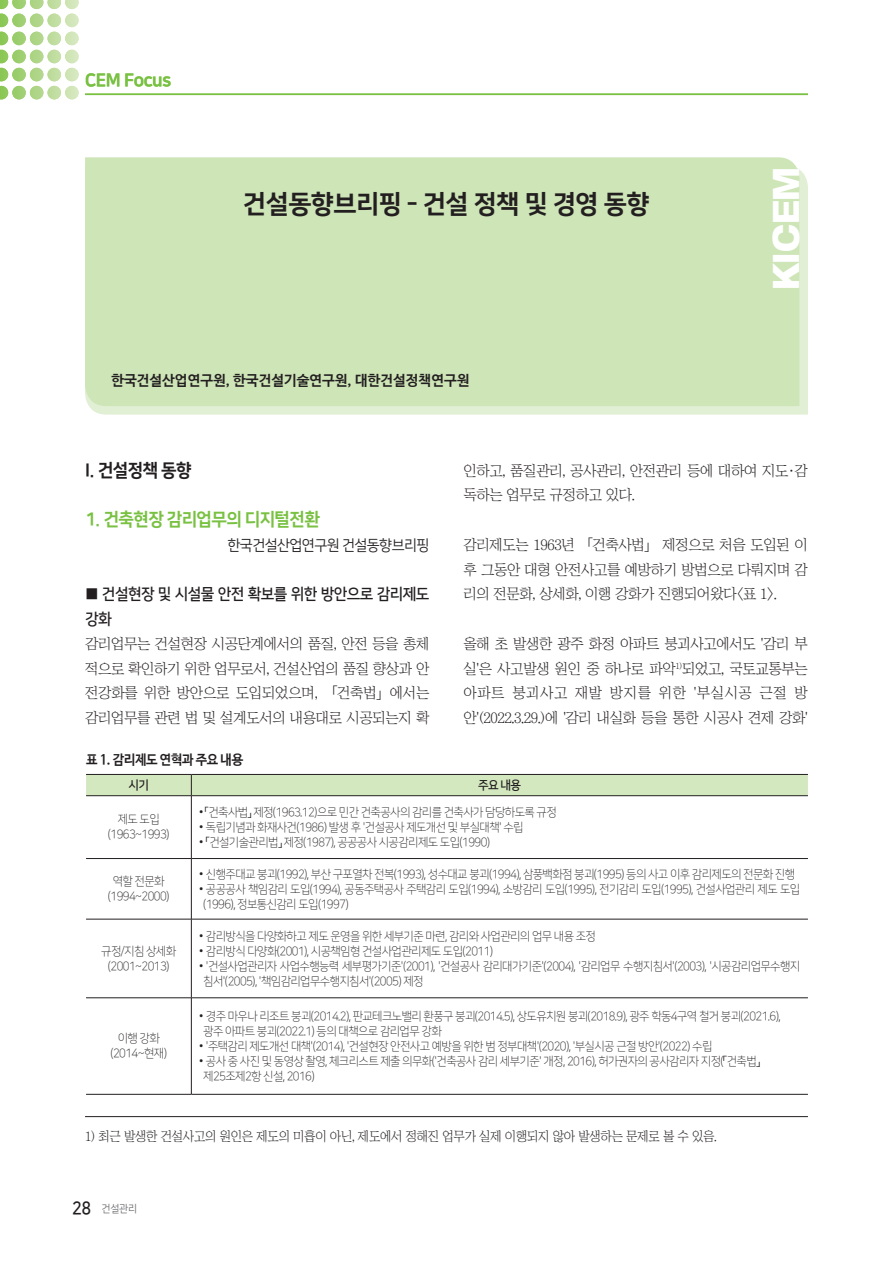
<style>
.page{position:relative;width:893px;height:1263px;background:#fff}
.page>*{position:absolute;margin:0;border:0;box-sizing:border-box;transform-origin:0 0}
.t1{font:800 expanded 36.3px "Helvetica 83";color:#fff;scale:.8 1}
.t2{font:25.5px "Nanum Square EB";letter-spacing:-.025em;color:#231f20}
._1{font:18px "Nanum Square EB";letter-spacing:-.04em;color:#79c142;scale:.95 1}
._1-2{font:18px "Nanum Square EB";letter-spacing:-.04em;color:#231f20;scale:.95 1}
.건설브리핑2-네모_타이틀{font:15.75px/24.8px "Nanum Square B";letter-spacing:-.04em;color:#231f20;scale:.95 1}
.건설브리핑_2_-다음단락_저자이름{font:15px "Nanum Square R";letter-spacing:-.04em;color:#231f20;scale:.95 1}
.본문{font:14.7px/24.8px "Chosunilbo NM";letter-spacing:-.025em;color:#231f20;text-align:justify}
.상단저자이름{font:700 14.25px "Nanum Barun Gothic";color:#231f20}
.표제목{font:700 13.5px "Nanum Barun Gothic";letter-spacing:-.025em;color:#231f20;scale:.95 1}
.각주{font:13.2px "Chosunilbo NM";letter-spacing:-.025em;color:#231f20;scale:.95 1}
.표본문제목{font:12.3px "Nanum Square B";color:#231f20;scale:.95 1}
.표본문{font:12px/14.5px "Nanum Square L";letter-spacing:-.05em;color:#231f20;scale:.95 1}
.정규{font:10.5px "Nanum Square R";color:#6c6d70;scale:.95 1}
.s1{font-family:"Batang"}
.s2{font-family:"Nanum Square B";font-size:18px;color:#231f20}
</style>
<div class="page">
<hr style="left:85px;top:94px;width:723px;height:1px;background:#79c142">
<svg style="left:89px;top:169px;width:719px;height:246px;background:#e1efd5"></svg>
<div style="left:85px;top:157px;width:714px;height:249px;background:#cee5b8"></div>
<svg style="left:0;top:0;width:79px;height:99px"></svg>
<div style="left:65px;top:14px;width:14px;height:13px;background:#d2e7bb;border-radius:50%"></div>
<div style="left:65px;top:32px;width:14px;height:13px;background:#d2e7bb;border-radius:50%"></div>
<div style="left:65px;top:50px;width:14px;height:13px;background:#d2e7bb;border-radius:50%"></div>
<div style="left:65px;top:68px;width:14px;height:13px;background:#d2e7bb;border-radius:50%"></div>
<div style="left:65px;top:86px;width:14px;height:13px;background:#d2e7bb;border-radius:50%"></div>
<hr style="left:85px;top:1116px;width:723px;height:1px;background:#231f20">
<div style="left:86px;top:774px;width:722px;height:21px;background:#d4e8c0"></div>
<hr style="left:86px;top:795px;width:105px;height:1px;background:#231f20">
<hr style="left:191px;top:795px;width:617px;height:1px;background:#231f20">
<hr style="left:191px;top:796px;width:1px;height:62px;background:#231f20">
<hr style="left:86px;top:858px;width:105px;height:1px;background:#231f20">
<hr style="left:191px;top:858px;width:617px;height:1px;background:#231f20">
<hr style="left:191px;top:859px;width:1px;height:60px;background:#231f20">
<hr style="left:86px;top:919px;width:105px;height:1px;background:#231f20">
<hr style="left:191px;top:919px;width:617px;height:1px;background:#231f20">
<hr style="left:191px;top:919px;width:1px;height:78px;background:#231f20">
<hr style="left:86px;top:997px;width:105px;height:1px;background:#231f20">
<hr style="left:191px;top:997px;width:617px;height:1px;background:#231f20">
<hr style="left:191px;top:998px;width:1px;height:96px;background:#231f20">
<hr style="left:86px;top:1094px;width:105px;height:1px;background:#231f20">
<hr style="left:191px;top:1094px;width:617px;height:1px;background:#231f20">
<h3 class="_1" style="left:85px;top:70px;width:92px">CEM Focus</h3>
<p class="t2" style="left:243px;top:190px;width:408px">건설동향브리핑 - 건설 정책 및 경영 동향</p>
<p class="상단저자이름" style="left:111px;top:373px;width:360px">한국건설산업연구원, 한국건설기술연구원, 대한건설정책연구원</p>
<h1 class="t1" style="left:763px;top:290px;width:156px;rotate:-90deg">KICEM</h1>
<p class="_1-2" style="left:85px;top:460px;width:114px">I. 건설정책 동향</p>
<p class="_1" style="left:85px;top:509px;width:249px">1. 건축현장 감리업무의 디지털전환</p>
<p class="건설브리핑_2_-다음단락_저자이름" style="left:228px;top:537px;width:214px">한국건설산업연구원 건설동향브리핑</p>
<p class="건설브리핑2-네모_타이틀" style="left:85px;top:582px;width:364px">■ 건설현장 및 시설물 안전 확보를 위한 방안으로 감리제도 강화</p>
<p class="본문" style="left:85px;top:631px;width:346px">감리업무는 건설현장 시공단계에서의 품질, 안전 등을 총체 적으로 확인하기 위한 업무로서, 건설산업의 품질 향상과 안 전강화를 위한 방안으로 도입되었으며, 「건축법」에서는 감리업무를 관련 법 및 설계도서의 내용대로 시공되는지 확</p>
<p class="본문" style="left:463px;top:458px;width:346px">인하고, 품질관리, 공사관리, 안전관리 등에 대하여 지도·감 독하는 업무로 규정하고 있다.</p>
<p class="본문" style="left:463px;top:532px;width:346px">감리제도는 1963년 「건축사법」 제정으로 처음 도입된 이 후 그동안 대형 안전사고를 예방하기 방법으로 다뤄지며 감 리의 전문화, 상세화, 이행 강화가 진행되어왔다&lt;표 1&gt;.</p>
<p class="본문" style="left:463px;top:631px;width:346px">올해 초 발생한 광주 화정 아파트 붕괴사고에서도 '감리 부 실'은 사고발생 원인 중 하나로 파악<sup>1)</sup>되었고, 국토교통부는 아파트 붕괴사고 재발 방지를 위한 '부실시공 근절 방 안'(2022.3.29.)에 '감리 내실화 등을 통한 시공사 견제 강화'</p>
<p class="표제목" style="left:86px;top:752px;width:167px">표 1. 감리제도 연혁과 주요 내용</p>
<p class="표본문제목" style="left:128px;top:778px;width:23px">시기</p>
<p class="표본문제목" style="left:478px;top:778px;width:47px">주요 내용</p>
<p class="표본문" style="left:118px;top:813px;width:46px">제도 도입</p>
<p class="표본문" style="left:108px;top:828px;width:66px">(1963~1993)</p>
<p class="표본문" style="left:199px;top:805px;width:378px"><span class="s1">•</span> 「건축사법」 제정(1963.12)으로 민간 건축공사의 감리를 건축사가 담당하도록 규정</p>
<p class="표본문" style="left:199px;top:820px;width:343px"><span class="s1">•</span> 독립기념과 화재사건(1986) 발생 후 '건설공사 제도개선 및 부실대책' 수립</p>
<p class="표본문" style="left:199px;top:835px;width:308px"><span class="s1">•</span> 「건설기술관리법」 제정(1987), 공공공사 시공감리제도 도입(1990)</p>
<p class="표본문" style="left:113px;top:874px;width:56px">역할 전문화</p>
<p class="표본문" style="left:108px;top:889px;width:66px">(1994~2000)</p>
<p class="표본문" style="left:101px;top:944px;width:80px">규정/지침 상세화</p>
<p class="표본문" style="left:108px;top:959px;width:66px">(2001~2013)</p>
<p class="표본문" style="left:118px;top:1031px;width:46px">이행 강화</p>
<p class="표본문" style="left:110px;top:1046px;width:61px">(2014~현재)</p>
<p class="표본문" style="left:199px;top:867px;width:629px"><span class="s1">•</span> 신행주대교 붕괴(1992), 부산 구포열차 전복(1993), 성수대교 붕괴(1994), 삼풍백화점 붕괴(1995) 등의 사고 이후 감리제도의 전문화 진행</p>
<p class="표본문" style="left:203px;top:882px;width:630px;text-indent:-4px"><span class="s1">•</span> 공공공사 책임감리 도입(1994), 공동주택공사 주택감리 도입(1994), 소방감리 도입(1995), 전기감리 도입(1995), 건설사업관리 제도 도입 (1996), 정보통신감리 도입(1997)</p>
<p class="표본문" style="left:199px;top:929px;width:419px"><span class="s1">•</span> 감리방식을 다양화하고 제도 운영을 위한 세부기준 마련, 감리와 사업관리의 업무 내용 조정</p>
<p class="표본문" style="left:199px;top:944px;width:311px"><span class="s1">•</span> 감리방식 다양화(2001), 시공책임형 건설사업관리제도 도입(2011)</p>
<p class="표본문" style="left:203px;top:959px;width:630px;text-indent:-4px"><span class="s1">•</span> '건설사업관리자 사업수행능력 세부평가기준'(2001), '건설공사 감리대가기준'(2004), '감리업무 수행지침서'(2003), '시공감리업무수행지 침서'(2005), '책임감리업무수행지침서'(2005) 제정</p>
<p class="표본문" style="left:203px;top:1009px;width:609px;text-indent:-4px"><span class="s1">•</span> 경주 마우나 리조트 붕괴(2014.2), 판교테크노밸리 환풍구 붕괴(2014.5), 상도유치원 붕괴(2018.9), 광주 학동4구역 철거 붕괴(2021.6), 광주 아파트 붕괴(2022.1) 등의 대책으로 감리업무 강화</p>
<p class="표본문" style="left:199px;top:1039px;width:542px"><span class="s1">•</span> '주택감리 제도개선 대책'(2014), '건설현장 안전사고 예방을 위한 범 정부대책'(2020), '부실시공 근절 방안'(2022) 수립</p>
<p class="표본문" style="left:203px;top:1054px;width:588px;text-indent:-4px"><span class="s1">•</span> 공사 중 사진 및 동영상 촬영, 체크리스트 제출 의무화('건축공사 감리 세부기준' 개정, 2016), 허가권자의 공사감리자 지정(「건축법」제25조제2항 신설, 2016)</p>
<p class="각주" style="left:85px;top:1129px;width:667px">1) 최근 발생한 건설사고의 원인은 제도의 미흡이 아닌, 제도에서 정해진 업무가 실제 이행되지 않아 발생하는 문제로 볼 수 있음.</p>
<p class="정규" style="left:72px;top:1204px;width:70px"><span class="s2">28</span> 건설관리</p>
</div>
